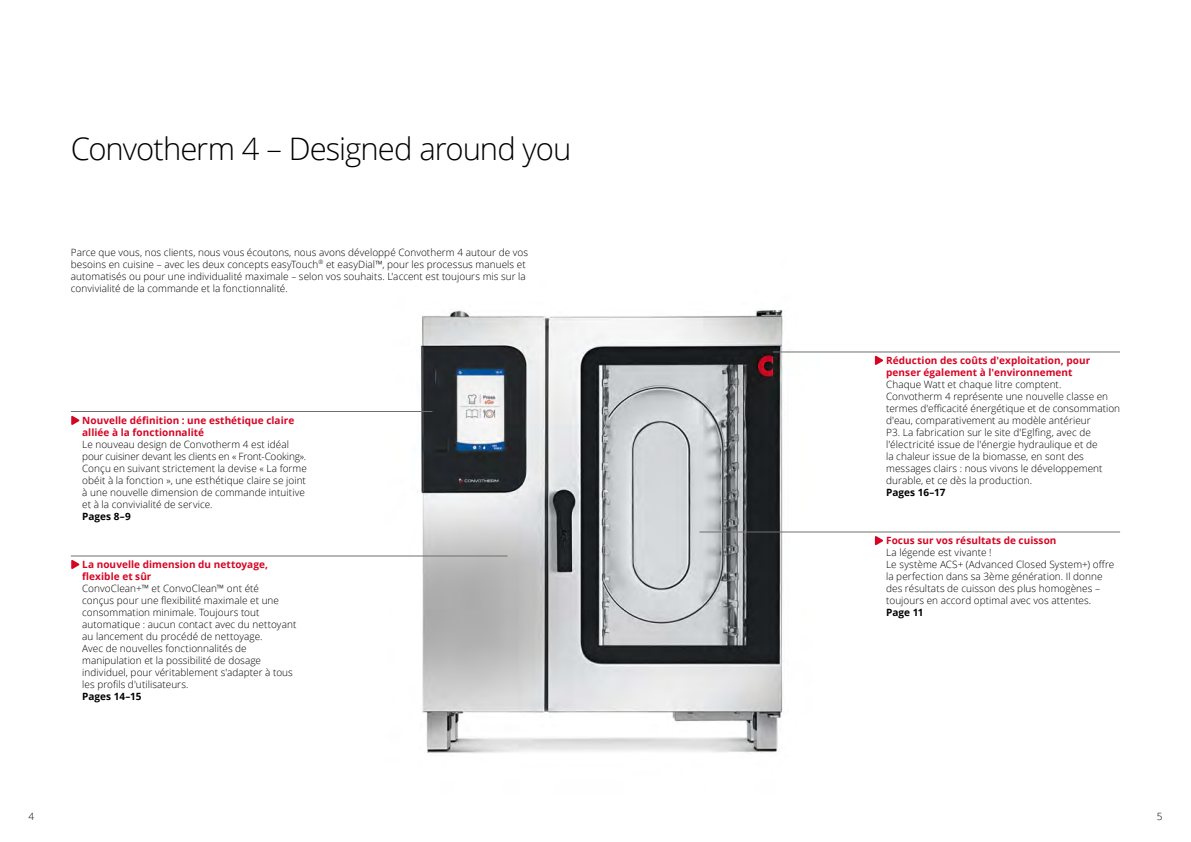
<style>
.page{position:relative;width:1191px;height:842px;background:#fff}
.page>*{position:absolute;margin:0;border:0;box-sizing:border-box;transform-origin:0 0}
.t1{font:300 31px "Open Sans";letter-spacing:-.03em;color:#000}
.t2{font:300 10px/12px "Open Sans";letter-spacing:.005em;color:#000}
.t3{font:700 10px/12px "Open Sans";letter-spacing:.005em;color:#d60524}
.t4{font:700 10px "Open Sans";color:#000}
</style>
<div class="page">
<img style="left:334px;top:309px;width:532px;height:444px">
<hr style="left:772px;top:352px;width:348px;height:1px;background:#6f6f6e">
<hr style="left:699px;top:532px;width:421px;height:1px;background:#6f6f6e">
<hr style="left:71px;top:411px;width:361px;height:1px;background:#6f6f6e">
<hr style="left:71px;top:556px;width:436px;height:1px;background:#6f6f6e">
<svg style="left:875px;top:356px;width:8px;height:9px"></svg>
<svg style="left:875px;top:536px;width:8px;height:9px"></svg>
<svg style="left:71px;top:416px;width:9px;height:9px"></svg>
<svg style="left:71px;top:560px;width:9px;height:9px"></svg>
<h1 class="t1" style="left:71px;top:127px;width:502px">Convotherm 4 – Designed around you</h1>
<p class="t2" style="left:71px;top:246px;width:458px">Parce que vous, nos clients, nous vous écoutons, nous avons développé Convotherm 4 autour de vos besoins en cuisine – avec les deux concepts easyTouch<sup>®</sup> et easyDial™, pour les processus manuels et automatisés ou pour une individualité maximale – selon vos souhaits. L'accent est toujours mis sur la convivialité de la commande et la fonctionnalité.</p>
<p class="t3" style="left:82px;top:414px;width:213px">Nouvelle définition : une esthétique claire alliée à la fonctionnalité</p>
<p class="t2" style="left:82px;top:438px;width:226px">Le nouveau design de Convotherm 4 est idéal pour cuisiner devant les clients en « Front-Cooking».<br>Conçu en suivant strictement la devise « La forme obéit à la fonction », une esthétique claire se joint à une nouvelle dimension de commande intuitive et à la convivialité de service.</p>
<p class="t4" style="left:82px;top:509px;width:50px">Pages 8–9</p>
<p class="t3" style="left:82px;top:558px;width:187px">La nouvelle dimension du nettoyage, flexible et sûr</p>
<p class="t2" style="left:82px;top:582px;width:216px">ConvoClean+™ et ConvoClean™ ont été<br>conçus pour une flexibilité maximale et une consommation minimale. Toujours tout automatique : aucun contact avec du nettoyant au lancement du procédé de nettoyage.<br>Avec de nouvelles fonctionnalités de manipulation et la possibilité de dosage individuel, pour véritablement s'adapter à tous les profils d'utilisateurs.</p>
<p class="t4" style="left:82px;top:689px;width:61px">Pages 14–15</p>
<p class="t3" style="left:886px;top:354px;width:206px">Réduction des coûts d'exploitation, pour penser également à l'environnement</p>
<p class="t2" style="left:886px;top:378px;width:235px">Chaque Watt et chaque litre comptent.<br>Convotherm 4 représente une nouvelle classe en termes d'efficacité énergétique et de consommation d'eau, comparativement au modèle antérieur<br>P3. La fabrication sur le site d'Eglfing, avec de l'électricité issue de l'énergie hydraulique et de<br>la chaleur issue de la biomasse, en sont des messages clairs : nous vivons le développement durable, et ce dès la production.</p>
<p class="t4" style="left:886px;top:485px;width:61px">Pages 16–17</p>
<p class="t3" style="left:886px;top:534px;width:172px">Focus sur vos résultats de cuisson</p>
<p class="t2" style="left:886px;top:546px;width:230px">La légende est vivante !<br>Le système ACS+ (Advanced Closed System+) offre la perfection dans sa 3ème génération. Il donne des résultats de cuisson des plus homogènes – toujours en accord optimal avec vos attentes.</p>
<p class="t4" style="left:886px;top:605px;width:39px">Page 11</p>
<p class="t2" style="left:28px;top:810px;width:7px">4</p>
<p class="t2" style="left:1156px;top:810px;width:7px">5</p>
</div>
